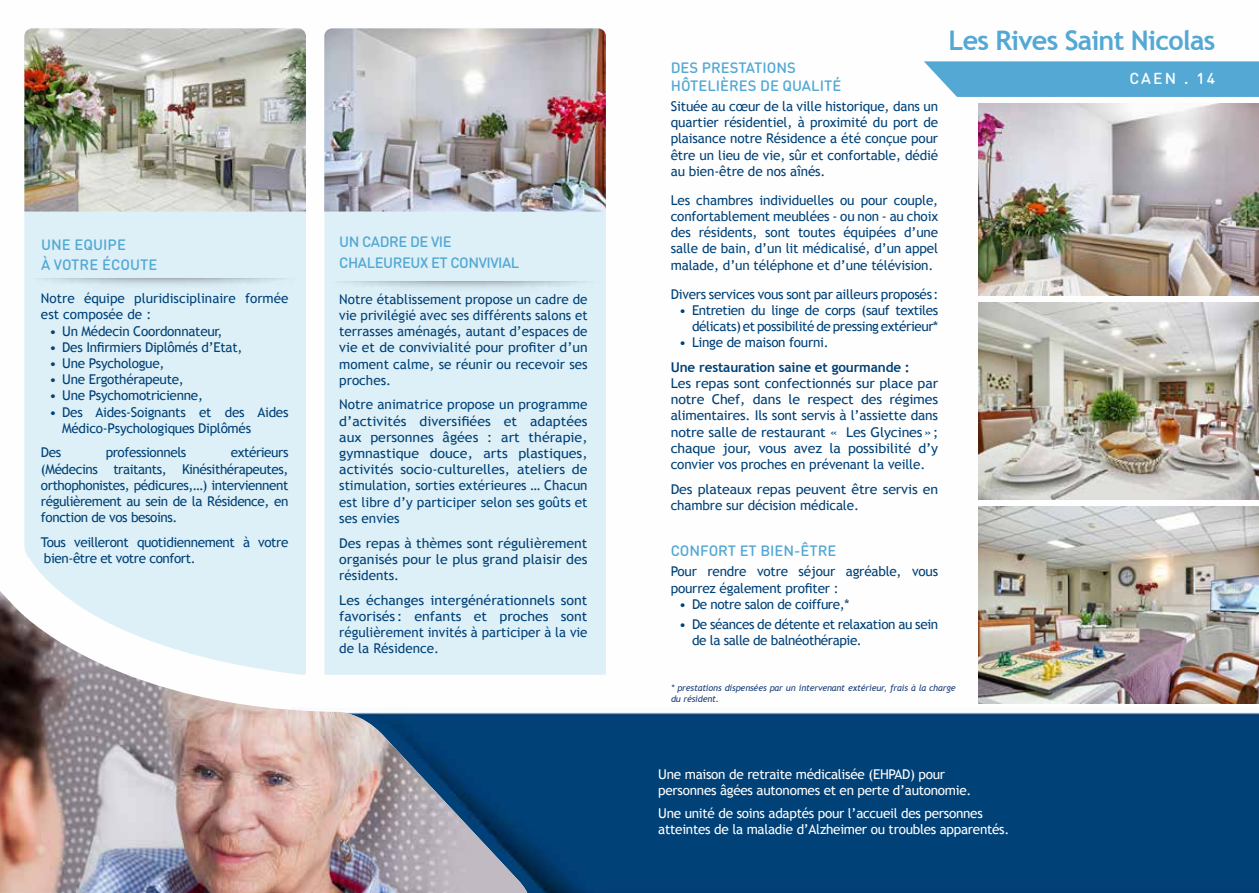
<style>
.page{position:relative;width:1259px;height:893px;background:#fff}
.page>*{position:absolute;margin:0;border:0;box-sizing:border-box;transform-origin:0 0}
.t1{font:700 27px "Trebuchet MS";letter-spacing:-.03em;color:#53a8d4}
.t2{font:500 15.75px "DIN Round Pro";letter-spacing:.135em;color:#fff}
.t3{font:500 14.85px/20.1px "DIN Round Pro";color:#53a8d4}
.t4{font:500 14.85px/20.1px "DIN Round Pro";letter-spacing:-.03em;color:#53a8d4}
.t5{font:13.5px/16.2px "Trebuchet MS";letter-spacing:-.015em;color:#004177}
.t6{font:13.5px/16.2px "Trebuchet MS";letter-spacing:-.015em;color:#004177;text-align:justify;scale:1.05 1}
.t7{font:13.5px/15.3px "Trebuchet MS";letter-spacing:-.02em;color:#fff}
.t8{font:13.5px/16.2px "Trebuchet MS";letter-spacing:-.015em;color:#004177;text-align:justify;scale:1.04 1}
.t9{font:700 13.5px "Trebuchet MS";letter-spacing:-.01em;color:#004177}
.t10{font:italic 9px/10.5px "Trebuchet MS";letter-spacing:-.015em;color:#1a3f7a}
</style>
<div class="page">
<img style="left:541px;top:295px;width:718px;height:598px">
<div style="left:324px;top:212px;width:282px;height:463px;background:#ddf0f7"></div>
<div style="left:24px;top:212px;width:282px;height:362px;background:#ddf0f7"></div>
<img style="left:24px;top:278px;width:280px;height:13px">
<img style="left:324px;top:282px;width:280px;height:12px">
<img style="left:978px;top:303px;width:281px;height:196px">
<img style="left:978px;top:103px;width:281px;height:192px">
<img style="left:978px;top:507px;width:281px;height:197px">
<img style="left:24px;top:28px;width:282px;height:184px">
<svg style="left:42px;top:574px;width:499px;height:319px;background:#b3cddc"></svg>
<img style="left:0;top:591px;width:527px;height:302px">
<svg style="left:924px;top:61px;width:335px;height:36px;background:#5dadd6"></svg>
<img style="left:324px;top:28px;width:282px;height:184px">
<p class="t3" style="left:41px;top:234px;width:118px">UNE EQUIPE<br>À VOTRE ÉCOUTE</p>
<p class="t4" style="left:339px;top:231px;width:182px">UN CADRE DE VIE<br>CHALEUREUX ET CONVIVIAL</p>
<p class="t5" style="left:41px;top:290px;width:249px">Notre équipe pluridisciplinaire formée est composée de :</p>
<p class="t5" style="left:49px;top:323px;width:175px">• Un Médecin Coordonnateur,</p>
<p class="t5" style="left:49px;top:339px;width:194px">• Des Infirmiers Diplômés d’Etat,</p>
<p class="t5" style="left:49px;top:355px;width:116px">• Une Psychologue,</p>
<p class="t5" style="left:49px;top:371px;width:136px">• Une Ergothérapeute,</p>
<p class="t5" style="left:49px;top:388px;width:155px">• Une Psychomotricienne,</p>
<p class="t5" style="left:62px;top:404px;width:228px;text-indent:-13px">• Des Aides-Soignants et des Aides<br>Médico-Psychologiques Diplômés</p>
<p class="t5" style="left:41px;top:445px;width:22px">Des</p>
<p class="t5" style="left:106px;top:445px;width:82px">professionnels</p>
<p class="t5" style="left:41px;top:445px;width:249px;text-align:justify;text-indent:190px">extérieurs (Médecins traitants, Kinésithérapeutes, orthophonistes, pédicures,…) interviennent régulièrement au sein de la Résidence, en fonction de vos besoins.</p>
<p class="t5" style="left:41px;top:534px;width:249px">Tous veilleront quotidiennement à votre bien-être et votre confort.</p>
<p class="t5" style="left:339px;top:291px;width:250px;text-align:justify">Notre établissement propose un cadre de vie privilégié avec ses différents salons et terrasses aménagés, autant d’espaces de vie et de convivialité pour profiter d’un moment calme, se réunir ou recevoir ses proches.</p>
<p class="t5" style="left:339px;top:397px;width:250px;text-align:justify">Notre animatrice propose un programme d’activités diversifiées et adaptées aux personnes âgées : art thérapie, gymnastique douce, arts plastiques, activités socio-culturelles, ateliers de stimulation, sorties extérieures … Chacun est libre d’y participer selon ses goûts et ses envies</p>
<p class="t8" style="left:339px;top:535px;width:240px">Des repas à thèmes sont régulièrement organisés pour le plus grand plaisir des résidents.</p>
<p class="t6" style="left:339px;top:592px;width:238px">Les échanges intergénérationnels sont favorisés : enfants et proches sont régulièrement invités à participer à la vie de la Résidence.</p>
<p class="t3" style="left:671px;top:58px;width:172px;line-height:17.9px">DES PRESTATIONS<br>HÔTELIÈRES DE QUALITÉ</p>
<p class="t5" style="left:671px;top:98px;width:269px;text-align:justify">Située au cœur de la ville historique, dans un quartier résidentiel, à proximité du port de plaisance notre Résidence a été conçue pour être un lieu de vie, sûr et confortable, dédié au bien-être de nos aînés.</p>
<p class="t5" style="left:671px;top:192px;width:269px;text-align:justify">Les chambres individuelles ou pour couple, confortablement meublées - ou non - au choix des résidents, sont toutes équipées d’une salle de bain, d’un lit médicalisé, d’un appel malade, d’un téléphone et d’une télévision.</p>
<p class="t5" style="left:671px;top:286px;width:269px">Divers services vous sont par ailleurs proposés:</p>
<p class="t5" style="left:679px;top:302px;width:260px;text-align:right">• Entretien du linge de corps (sauf textiles délicats) et possibilité de pressing extérieur*</p>
<p class="t5" style="left:679px;top:334px;width:151px">• Linge de maison fourni.</p>
<p class="t9" style="left:671px;top:359px;width:241px">Une restauration saine et gourmande :</p>
<p class="t6" style="left:671px;top:375px;width:256px">Les repas sont confectionnés sur place par notre Chef, dans le respect des régimes alimentaires. Ils sont servis à l’assiette dans notre salle de restaurant « Les Glycines»; chaque jour, vous avez la possibilité d’y convier vos proches en prévenant la veille.</p>
<p class="t6" style="left:671px;top:481px;width:256px">Des plateaux repas peuvent être servis en chambre sur décision médicale.</p>
<p class="t3" style="left:671px;top:540px;width:167px">CONFORT ET BIEN-ÊTRE</p>
<p class="t5" style="left:671px;top:564px;width:269px">Pour rendre votre séjour agréable, vous pourrez également profiter :</p>
<p class="t5" style="left:679px;top:596px;width:171px">• De notre salon de coiffure,*</p>
<p class="t5" style="left:692px;top:616px;width:248px;text-indent:-13px">• De séances de détente et relaxation au sein de la salle de balnéothérapie.</p>
<h1 class="t1" style="left:948px;top:23px;width:268px">Les Rives Saint Nicolas</h1>
<p class="t2" style="left:1129px;top:67px;width:87px">CAEN . 14</p>
<p class="t10" style="left:671px;top:683px;width:286px">* prestations dispensées par un intervenant extérieur, frais à la charge du résident.</p>
<p class="t7" style="left:658px;top:767px;width:315px">Une maison de retraite médicalisée (EHPAD) pour personnes âgées autonomes et en perte d’autonomie.</p>
<p class="t7" style="left:658px;top:806px;width:353px">Une unité de soins adaptés pour l’accueil des personnes atteintes de la maladie d’Alzheimer ou troubles apparentés.</p>
</div>
